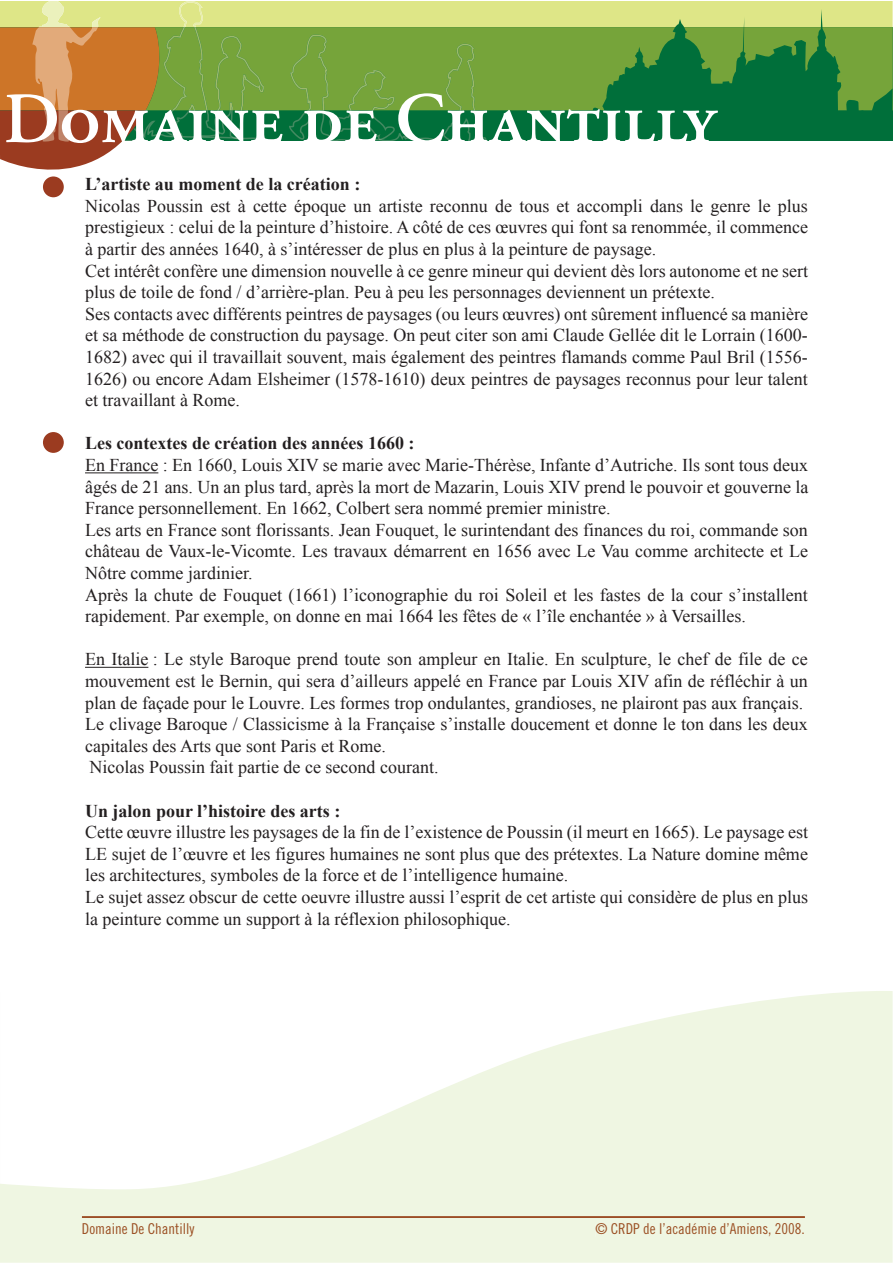
<style>
.page{position:relative;width:893px;height:1263px;background:#fff}
.page>*{position:absolute;margin:0;border:0;box-sizing:border-box;transform-origin:0 0}
.t1{font:600 72px "Adobe Garamond Pro";color:#fff}
.t2{font:18px/21.6px "Times New Roman";color:#231f20}
.t3{font:700 18px "Times New Roman";color:#231f20}
.t4{font:15px "Trade Gothic Cond Eighteen";color:#9b3b20}
.t5{font:15px "Trade Gothic Cond Eighteen";color:#9b4f23}
</style>
<div class="page">
<svg style="left:0;top:1px;width:892px;height:197px"></svg>
<svg style="left:0;top:991px;width:892px;height:272px;fill:#eff6e2"></svg>
<svg style="left:82px;top:1216px;width:723px;height:2px"></svg>
<div style="left:596px;top:1223px;width:208px;height:14px;background:#eff6e2"></div>
<div style="left:83px;top:1223px;width:111px;height:14px;background:#eff6e2"></div>
<hr style="left:85px;top:472px;width:73px;height:1px;background:#231f20">
<hr style="left:85px;top:667px;width:63px;height:1px;background:#231f20">
<div style="left:43px;top:176px;width:21px;height:21px;background:#9b3b20;border-radius:50%"></div>
<div style="left:43px;top:432px;width:21px;height:21px;background:#9b3b20;border-radius:50%"></div>
<h1 class="t1" style="left:4px;top:78px;width:58px">D</h1>
<p class="t3" style="left:85px;top:174px;width:277px">L’artiste au moment de la création :</p>
<p class="t2" style="left:85px;top:195px;width:725px">Nicolas Poussin est à cette époque un artiste reconnu de tous et accompli dans le genre le plus prestigieux : celui de la peinture d’histoire. A côté de ces œuvres qui font sa renommée, il commence à partir des années 1640, à s’intéresser de plus en plus à la peinture de paysage.<br>Cet intérêt confère une dimension nouvelle à ce genre mineur qui devient dès lors autonome et ne sert plus de toile de fond / d’arrière-plan. Peu à peu les personnages deviennent un prétexte.<br>Ses contacts avec différents peintres de paysages (ou leurs œuvres) ont sûrement influencé sa manière et sa méthode de construction du paysage. On peut citer son ami Claude Gellée dit le Lorrain (1600- 1682) avec qui il travaillait souvent, mais également des peintres flamands comme Paul Bril (1556- 1626) ou encore Adam Elsheimer (1578-1610) deux peintres de paysages reconnus pour leur talent et travaillant à Rome.</p>
<p class="t3" style="left:85px;top:433px;width:331px">Les contextes de création des années 1660 :</p>
<p class="t2" style="left:85px;top:454px;width:725px">En France : En 1660, Louis XIV se marie avec Marie-Thérèse, Infante d’Autriche. Ils sont tous deux âgés de 21 ans. Un an plus tard, après la mort de Mazarin, Louis XIV prend le pouvoir et gouverne la France personnellement. En 1662, Colbert sera nommé premier ministre.<br>Les arts en France sont florissants. Jean Fouquet, le surintendant des finances du roi, commande son château de Vaux-le-Vicomte. Les travaux démarrent en 1656 avec Le Vau comme architecte et Le Nôtre comme jardinier.<br>Après la chute de Fouquet (1661) l’iconographie du roi Soleil et les fastes de la cour s’installent rapidement. Par exemple, on donne en mai 1664 les fêtes de « l’île enchantée » à Versailles.</p>
<p class="t2" style="left:85px;top:648px;width:724px">En Italie : Le style Baroque prend toute son ampleur en Italie. En sculpture, le chef de file de ce mouvement est le Bernin, qui sera d’ailleurs appelé en France par Louis XIV afin de réfléchir à un plan de façade pour le Louvre. Les formes trop ondulantes, grandioses, ne plairont pas aux français.<br>Le clivage Baroque / Classicisme à la Française s’installe doucement et donne le ton dans les deux capitales des Arts que sont Paris et Rome.<br>Nicolas Poussin fait partie de ce second courant.</p>
<p class="t3" style="left:85px;top:800px;width:257px">Un jalon pour l’histoire des arts :</p>
<p class="t2" style="left:85px;top:821px;width:725px">Cette œuvre illustre les paysages de la fin de l’existence de Poussin (il meurt en 1665). Le paysage est LE sujet de l’œuvre et les figures humaines ne sont plus que des prétextes. La Nature domine même les architectures, symboles de la force et de l’intelligence humaine.<br>Le sujet assez obscur de cette oeuvre illustre aussi l’esprit de cet artiste qui considère de plus en plus la peinture comme un support à la réflexion philosophique.</p>
<p class="t5" style="left:82px;top:1220px;width:114px">Domaine De Chantilly</p>
<p class="t4" style="left:595px;top:1220px;width:211px">© CRDP de l’académie d’Amiens, 2008.</p>
</div>
